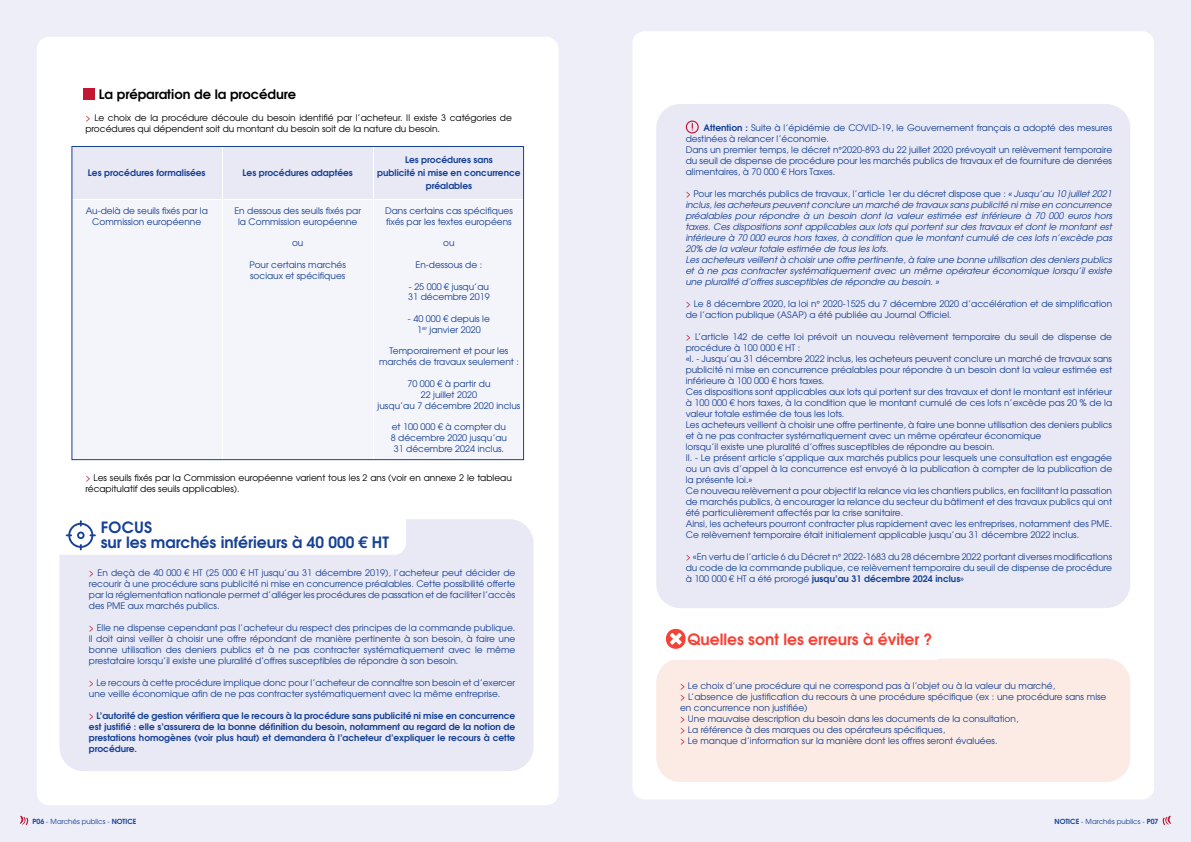
<style>
.page{position:relative;width:1191px;height:842px;background:#fff}
.page>*{position:absolute;margin:0;border:0;box-sizing:border-box;transform-origin:0 0}
.t1{font:700 15.5px/14.9px "Te X Gyre Adventor";color:#164194}
.t2{font:700 15.5px "Te X Gyre Adventor";color:#f54236}
.t3{font:700 13px "Te X Gyre Adventor";color:#000}
.t4{font:9px/11px "Te X Gyre Adventor";color:#164194}
.t5{font:italic 9px/11px "Te X Gyre Adventor";color:#164194}
.t6{font:700 9px/11px "Te X Gyre Adventor";color:#164194;text-align:center}
.t7{font:9px/11px "Te X Gyre Adventor";color:#000}
.t8{font:9px/11px "Te X Gyre Adventor";color:#134392;text-align:justify}
.t9{font:7px "Te X Gyre Adventor";color:#164194}
.s1{color:#c31632}
.s2{font-weight:400;color:#c31632}
.s3{font-weight:700}
.s4{font-style:normal;color:#c31632}
.s5{font-style:normal}
</style>
<div class="page">
<div style="left:0;top:0;width:595px;height:842px;background:#edeef8"></div>
<div style="left:595px;top:0;width:596px;height:842px;background:#edeef8"></div>
<div style="left:37px;top:37px;width:521px;height:768px;background:#fff;border-radius:12px"></div>
<div style="left:632px;top:31px;width:522px;height:768px;background:#fff;border-radius:12px"></div>
<div style="left:72px;top:146px;width:150px;height:52px;background:#e9e9f6"></div>
<div style="left:72px;top:200px;width:150px;height:260px;background:#f4f4fb"></div>
<div style="left:223px;top:146px;width:150px;height:52px;background:#e9e9f6"></div>
<div style="left:223px;top:200px;width:150px;height:260px;background:#f4f4fb"></div>
<div style="left:374px;top:146px;width:150px;height:52px;background:#e9e9f6"></div>
<div style="left:374px;top:200px;width:150px;height:260px;background:#f4f4fb"></div>
<div style="left:72px;top:146px;width:452px;height:314px;border:1px solid #164194"></div>
<div style="left:84px;top:88px;width:11px;height:12px;background:#c31632"></div>
<div style="left:656px;top:104px;width:474px;height:504px;background:#e9e9f6;border-radius:24px"></div>
<div style="left:59px;top:519px;width:474px;height:252px;background:#e9e9f6;border-radius:24px"></div>
<div style="left:51px;top:510px;width:355px;height:45px;background:#fff;border-radius:12px"></div>
<svg style="left:66px;top:520px;width:30px;height:30px"></svg>
<svg style="left:685px;top:121px;width:14px;height:13px"></svg>
<div style="left:656px;top:658px;width:474px;height:124px;background:#fbebe4;border-radius:24px"></div>
<div style="left:646px;top:615px;width:300px;height:45px;background:#fff;border-radius:12px"></div>
<svg style="left:666px;top:629px;width:20px;height:20px"></svg>
<svg style="left:20px;top:815px;width:8px;height:10px"></svg>
<svg style="left:1162px;top:815px;width:9px;height:10px"></svg>
<h2 class="t3" style="left:99px;top:83px;width:199px">La préparation de la procédure</h2>
<p class="t7" style="left:85px;top:112px;width:428px"><span class="s1">&gt;</span> Le choix de la procédure découle du besoin identifié par l’acheteur. Il existe 3 catégories de procédures qui dépendent soit du montant du besoin soit de la nature du besoin.</p>
<p class="t6" style="left:88px;top:166px;width:119px">Les procédures formalisées</p>
<p class="t6" style="left:243px;top:166px;width:112px">Les procédures adaptées</p>
<p class="t4" style="left:86px;top:205px;width:124px;text-align:center">Au-delà de seuils fixés par la<br>Commission européenne</p>
<p class="t4" style="left:234px;top:205px;width:128px;text-align:center">En dessous des seuils fixés par la Commission européenne</p>
<p class="t4" style="left:292px;top:237px;width:13px">ou</p>
<p class="t4" style="left:249px;top:259px;width:98px">Pour certains marchés sociaux et spécifiques</p>
<p class="t6" style="left:377px;top:152px;width:145px;line-height:13px">Les procédures sans<br>publicité ni mise en concurrence préalables</p>
<p class="t4" style="left:385px;top:205px;width:129px">Dans certains cas spécifiques fixés par les textes européens</p>
<p class="t4" style="left:443px;top:237px;width:13px">ou</p>
<p class="t4" style="left:415px;top:259px;width:68px">En-dessous de :</p>
<p class="t4" style="left:408px;top:280px;width:83px">- 25 000 € jusqu’au<br>31 décembre 2019</p>
<p class="t4" style="left:408px;top:313px;width:83px;text-align:center">- 40 000 € depuis le<br>1<sup>er</sup> janvier 2020</p>
<p class="t4" style="left:379px;top:345px;width:141px;text-align:center">Temporairement et pour les marchés de travaux seulement :</p>
<p class="t4" style="left:377px;top:378px;width:144px;text-align:center">70 000 € à partir du<br>22 juillet 2020<br>jusqu’au 7 décembre 2020 inclus</p>
<p class="t4" style="left:391px;top:421px;width:118px;text-align:center">et 100 000 € à compter du<br>8 décembre 2020 jusqu’au<br>31 décembre 2024 inclus.</p>
<p class="t7" style="left:85px;top:472px;width:428px"><span class="s1">&gt;</span> Les seuils fixés par la Commission européenne varient tous les 2 ans (voir en annexe 2 le tableau récapitulatif des seuils applicables).</p>
<h1 class="t1" style="left:101px;top:518px;width:290px">FOCUS<br>sur les marchés inférieurs à 40 000 € HT</h1>
<p class="t4" style="left:89px;top:566px;width:428px;text-align:justify"><span class="s1">&gt;</span> En deçà de 40 000 € HT (25 000 € HT jusqu’au 31 décembre 2019), l’acheteur peut décider de recourir à une procédure sans publicité ni mise en concurrence préalables. Cette possibilité offerte par la réglementation nationale permet d’alléger les procédures de passation et de faciliter l’accès des PME aux marchés publics.</p>
<p class="t4" style="left:89px;top:621px;width:428px;text-align:justify"><span class="s1">&gt;</span> Elle ne dispense cependant pas l’acheteur du respect des principes de la commande publique.<br>Il doit ainsi veiller à choisir une offre répondant de manière pertinente à son besoin, à faire une bonne utilisation des deniers publics et à ne pas contracter systématiquement avec le même prestataire lorsqu’il existe une pluralité d’offres susceptibles de répondre à son besoin.</p>
<p class="t4" style="left:89px;top:676px;width:428px"><span class="s1">&gt;</span> Le recours à cette procédure implique donc pour l’acheteur de connaître son besoin et d’exercer une veille économique afin de ne pas contracter systématiquement avec la même entreprise.</p>
<p class="t6" style="left:89px;top:709px;width:428px;text-align:justify"><span class="s2">&gt;</span> L’autorité de gestion vérifiera que le recours à la procédure sans publicité ni mise en concurrence est justifié : elle s’assurera de la bonne définition du besoin, notamment au regard de la notion de prestations homogènes (voir plus haut) et demandera à l’acheteur d’expliquer le recours à cette procédure.</p>
<p class="t4" style="left:685px;top:121px;width:428px;text-indent:18px"><span class="s3">Attention :</span> Suite à l’épidémie de COVID-19, le Gouvernement français a adopté des mesures destinées à relancer l’économie.<br>Dans un premier temps, le décret n°2020-893 du 22 juillet 2020 prévoyait un relèvement temporaire du seuil de dispense de procédure pour les marchés publics de travaux et de fourniture de denrées alimentaires, à 70 000 € Hors Taxes.</p>
<p class="t5" style="left:685px;top:187px;width:428px"><span class="s4">&gt;</span> <span class="s5">Pour les marchés publics de travaux, l’article 1er du décret dispose que :</span> « Jusqu’au 10 juillet 2021 inclus, les acheteurs peuvent conclure un marché de travaux sans publicité ni mise en concurrence préalables pour répondre à un besoin dont la valeur estimée est inférieure à 70 000 euros hors taxes. Ces dispositions sont applicables aux lots qui portent sur des travaux et dont le montant est inférieure à 70 000 euros hors taxes, à condition que le montant cumulé de ces lots n’excède pas 20% de la valeur totale estimée de tous les lots.<br>Les acheteurs veillent à choisir une offre pertinente, à faire une bonne utilisation des deniers publics et à ne pas contracter systématiquement avec un même opérateur économique lorsqu’il existe une pluralité d’offres susceptibles de répondre au besoin. »</p>
<p class="t4" style="left:685px;top:297px;width:428px"><span class="s1">&gt;</span> Le 8 décembre 2020, la loi n° 2020-1525 du 7 décembre 2020 d’accélération et de simplification de l’action publique (ASAP) a été publiée au Journal Officiel.</p>
<p class="t4" style="left:685px;top:330px;width:428px"><span class="s1">&gt;</span> L’article 142 de cette loi prévoit un nouveau relèvement temporaire du seuil de dispense de procédure à 100 000 € HT :<br>«I. - Jusqu’au 31 décembre 2022 inclus, les acheteurs peuvent conclure un marché de travaux sans publicité ni mise en concurrence préalables pour répondre à un besoin dont la valeur estimée est inférieure à 100 000 € hors taxes.<br>Ces dispositions sont applicables aux lots qui portent sur des travaux et dont le montant est inférieur à 100 000 € hors taxes, à la condition que le montant cumulé de ces lots n’excède pas 20 % de la valeur totale estimée de tous les lots.<br>Les acheteurs veillent à choisir une offre pertinente, à faire une bonne utilisation des deniers publics et à ne pas contracter systématiquement avec un même opérateur économique<br>lorsqu’il existe une pluralité d’offres susceptibles de répondre au besoin.<br>II. - Le présent article s’applique aux marchés publics pour lesquels une consultation est engagée ou un avis d’appel à la concurrence est envoyé à la publication à compter de la publication de la présente loi.»<br>Ce nouveau relèvement a pour objectif la relance via les chantiers publics, en facilitant la passation de marchés publics, à encourager la relance du secteur du bâtiment et des travaux publics qui ont été particulièrement affectés par la crise sanitaire.<br>Ainsi, les acheteurs pourront contracter plus rapidement avec les entreprises, notamment des PME.<br>Ce relèvement temporaire était initialement applicable jusqu’au 31 décembre 2022 inclus.</p>
<p class="t8" style="left:685px;top:550px;width:428px"><span class="s1">&gt;</span> «En vertu de l’article 6 du Décret n° 2022-1683 du 28 décembre 2022 portant diverses modifications du code de la commande publique, ce relèvement temporaire du seuil de dispense de procédure à 100 000 € HT a été prorogé <span class="s3">jusqu’au 31 décembre 2024 inclus</span>»</p>
<h1 class="t2" style="left:687px;top:626px;width:246px">Quelles sont les erreurs à éviter ?</h1>
<p class="t4" style="left:680px;top:680px;width:428px"><span class="s1">&gt;</span> Le choix d’une procédure qui ne correspond pas à l’objet ou à la valeur du marché,<br><span class="s1">&gt;</span> L’absence de justification du recours à une procédure spécifique (ex : une procédure sans mise en concurrence non justifiée)<br><span class="s1">&gt;</span> Une mauvaise description du besoin dans les documents de la consultation,<br><span class="s1">&gt;</span> La référence à des marques ou des opérateurs spécifiques,<br><span class="s1">&gt;</span> Le manque d’information sur la manière dont les offres seront évaluées.</p>
<p class="t9" style="left:33px;top:816px;width:105px"><span class="s3">P06</span> - Marchés publics - <span class="s3">NOTICE</span></p>
<p class="t9" style="left:1054px;top:816px;width:105px"><span class="s3">NOTICE</span> - Marchés publics - <span class="s3">P07</span></p>
</div>
